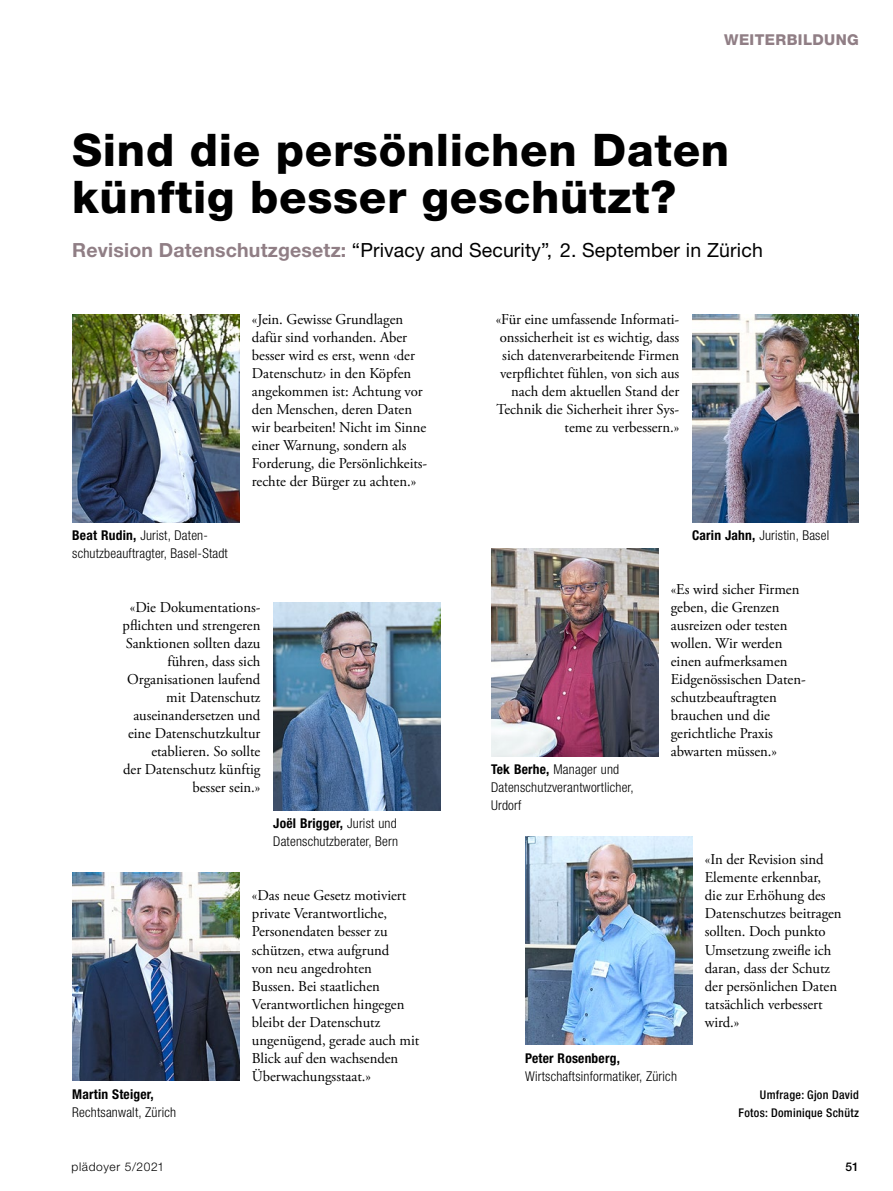
<style>
.page{position:relative;width:893px;height:1191px;background:#fff}
.page>*{position:absolute;margin:0;border:0;box-sizing:border-box;transform-origin:0 0}
.t1{font:800 45px/46.5px "Helvetica Neue LT Std";letter-spacing:.015em;color:#000}
.t2{font:19.5px "Helvetica Neue LT Std";letter-spacing:.005em;color:#000}
.t3{font:15px/18px "Adobe Garamond Pro";letter-spacing:-.005em;color:#000}
.t4{font:800 15px "Helvetica Neue LT Std";letter-spacing:.025em;color:#907e85}
.t5{font:300 condensed 13.5px/18px "Helvetica Neue LT Std";letter-spacing:.015em;color:#000}
.t6{font:700 condensed 13.5px "Helvetica Neue LT Std";letter-spacing:.015em;color:#000}
.t7{font:500 condensed 12px/18px "Helvetica Neue LT Std";letter-spacing:.025em;color:#000;text-align:right}
.t8{font:300 12px "Helvetica Neue LT Std";letter-spacing:.05em;color:#000}
.t9{font:500 12px "Helvetica Neue LT Std";color:#000}
.s1{font-weight:700;color:#907e85}
.s2{font-weight:700}
</style>
<div class="page">
<img style="left:491px;top:548px;width:167px;height:208px">
<img style="left:692px;top:314px;width:167px;height:208px">
<img style="left:525px;top:836px;width:167px;height:208px">
<img style="left:273px;top:602px;width:167px;height:208px">
<img style="left:72px;top:314px;width:167px;height:208px">
<img style="left:72px;top:872px;width:167px;height:208px">
<p class="t4" style="left:724px;top:30px;width:136px">Weiterbildung</p>
<h1 class="t1" style="left:72px;top:127px;width:658px">Sind die persönlichen Daten künftig besser geschützt?</h1>
<h2 class="t2" style="left:72px;top:238px;width:692px"><span class="s1">Revision Datenschutzgesetz:</span> “Privacy and Security”, 2. September in Zürich</h2>
<p class="t5" style="left:72px;top:526px;width:157px"><span class="s2">Beat Rudin,</span> Jurist, Daten&shy;schutzbeauftragter, Basel-Stadt</p>
<p class="t3" style="left:252px;top:311px;width:177px">«Jein. Gewisse Grundlagen dafür sind vorhanden. Aber besser wird es erst, wenn ‹der<br>Datenschutz› in den Köpfen angekommen ist: Achtung vor den Menschen, deren Daten wir bearbeiten! Nicht im Sinne einer Warnung, sondern als<br>Forderung, die Persönlichkeits&shy;rechte der Bürger zu achten.»</p>
<p class="t3" style="left:496px;top:311px;width:185px;text-align:right">«Für eine umfassende Informati&shy;onssicherheit ist es wichtig, dass sich datenverarbeitende Firmen verpflichtet fühlen, von sich aus nach dem aktuellen Stand der<br>Technik die Sicherheit ihrer Sys&shy;teme zu verbessern.»</p>
<p class="t5" style="left:692px;top:526px;width:139px"><span class="s2">Carin Jahn,</span> Juristin, Basel</p>
<p class="t3" style="left:123px;top:599px;width:139px;text-align:right">«Die Dokumentations&shy;pflichten und strengeren<br>Sanktionen sollten dazu führen, dass sich<br>Organisationen laufend mit Datenschutz auseinandersetzen und eine Datenschutzkultur etablieren. So sollte<br>der Datenschutz künftig besser sein.»</p>
<p class="t5" style="left:273px;top:814px;width:126px"><span class="s2">Joël Brigger,</span> Jurist und<br>Datenschutzberater, Bern</p>
<p class="t6" style="left:72px;top:1085px;width:83px">Martin Steiger,</p>
<p class="t5" style="left:72px;top:1102px;width:105px">Rechtsanwalt, Zürich</p>
<p class="t3" style="left:252px;top:887px;width:169px">«Das neue Gesetz motiviert private Verantwortliche,<br>Personendaten besser zu schützen, etwa aufgrund<br>von neu angedrohten<br>Bussen. Bei staatlichen<br>Verantwortlichen hingegen bleibt der Datenschutz ungenügend, gerade auch mit<br>Blick auf den wachsenden<br>Überwachungsstaat.»</p>
<p class="t5" style="left:491px;top:760px;width:144px"><span class="s2">Tek Berhe,</span> Manager und<br>Datenschutzverantwortlicher,<br>Urdorf</p>
<p class="t3" style="left:671px;top:581px;width:136px">«Es wird sicher Firmen geben, die Grenzen ausreizen oder testen wollen. Wir werden einen aufmerksamen<br>Eidgenössischen Daten&shy;schutzbeauftragten brauchen und die gerichtliche Praxis abwarten müssen.»</p>
<p class="t3" style="left:705px;top:851px;width:138px">«In der Revision sind<br>Elemente erkennbar, die zur Erhöhung des<br>Datenschutzes beitragen sollten. Doch punkto<br>Umsetzung zweifle ich daran, dass der Schutz der persönlichen Daten tatsächlich verbessert wird.»</p>
<p class="t6" style="left:525px;top:1049px;width:96px">Peter Rosenberg,</p>
<p class="t5" style="left:525px;top:1066px;width:153px">Wirtschaftsinformatiker, Zürich</p>
<p class="t7" style="left:738px;top:1085px;width:122px">Umfrage: Gjon David<br>Fotos: Dominique Schütz</p>
<p class="t8" style="left:72px;top:1159px;width:94px">plädoyer 5/2021</p>
<p class="t9" style="left:845px;top:1159px;width:15px">51</p>
</div>
